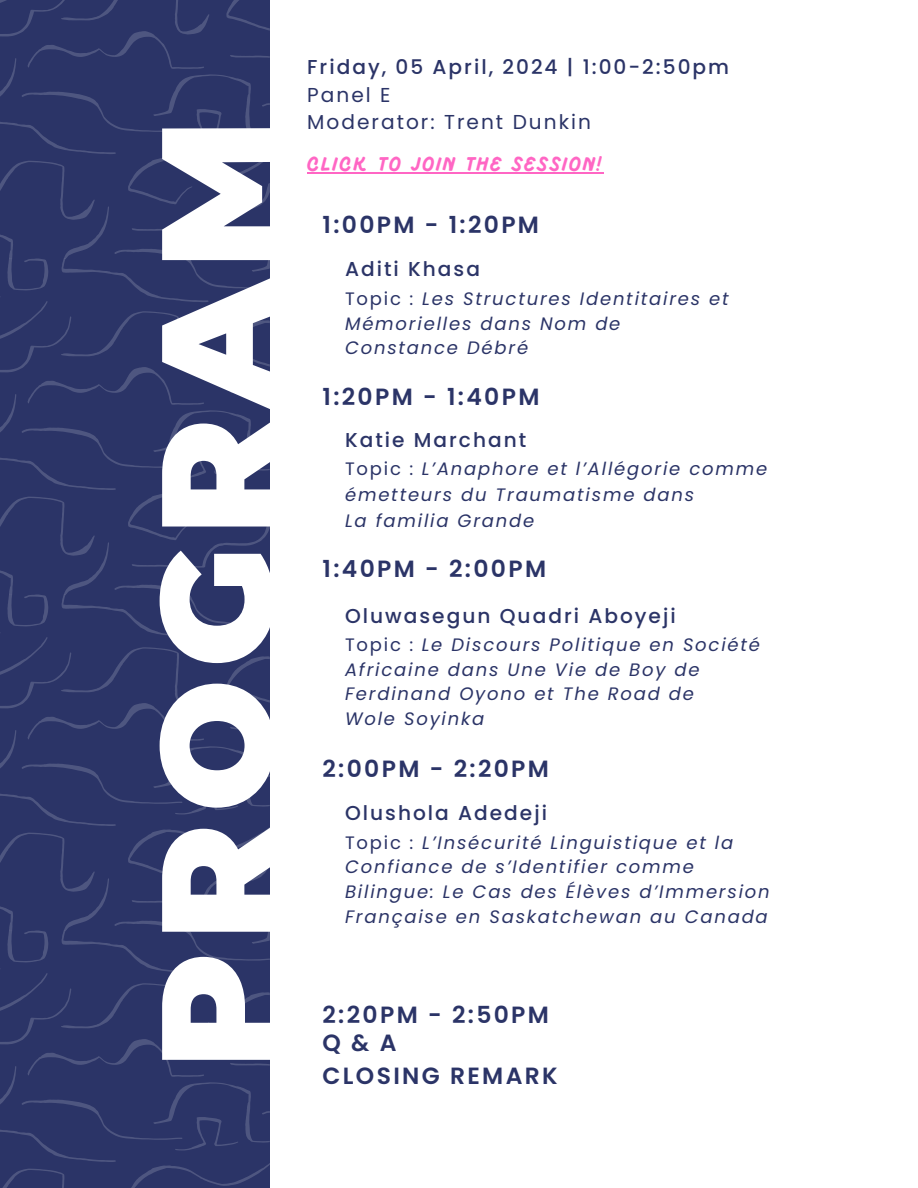
<style>
.page{position:relative;width:918px;height:1188px;background:#fff}
.page>*{position:absolute;margin:0;border:0;box-sizing:border-box;transform-origin:0 0}
.t1{font:900 157.05px "Montserrat";letter-spacing:.075em;color:#fff}
.t2{font:600 23.4px/32.8px "Poppins";letter-spacing:.1em;color:#2b3467}
.t3{font:500 20.1px "Poppins";letter-spacing:.1em;color:#2b3467}
.t4{font:20.1px/27.5px "Poppins";letter-spacing:.1em;color:#2b3467}
.t5{font:700 20.1px "Pluma";letter-spacing:.1em;color:#ff66c4}
.t6{font:italic 18px/24.8px "Poppins";letter-spacing:.1em;color:#2b3467}
.s1{font-style:normal}
</style>
<div class="page">
<svg style="left:0;top:0;width:270px;height:1188px;background:#2d3668"></svg>
<hr style="left:307px;top:172px;width:296px;height:1px;background:#ff66c4">
<h1 class="t1" style="left:120px;top:1069px;width:951px;rotate:-90deg">PROGRAM</h1>
<p class="t3" style="left:307px;top:53px;width:423px">Friday, 05 April, 2024 | 1:00-2:50pm</p>
<p class="t4" style="left:307px;top:81px;width:285px">Panel E<br>Moderator: Trent Dunkin</p>
<p class="t5" style="left:307px;top:156px;width:296px">CLICK TO JOIN THE SESSION!</p>
<p class="t2" style="left:323px;top:208px;width:218px">1:00PM - 1:20PM</p>
<p class="t3" style="left:345px;top:255px;width:136px">Aditi Khasa</p>
<p class="t6" style="left:345px;top:286px;width:385px"><span class="s1">Topic :</span> Les Structures Identitaires et<br>Mémorielles dans Nom de<br>Constance Débré</p>
<p class="t2" style="left:323px;top:380px;width:218px">1:20PM - 1:40PM</p>
<p class="t3" style="left:345px;top:426px;width:183px">Katie Marchant</p>
<p class="t6" style="left:345px;top:456px;width:424px;line-height:25.8px"><span class="s1">Topic :</span> L’Anaphore et l’Allégorie comme émetteurs du Traumatisme dans<br>La familia Grande</p>
<p class="t2" style="left:323px;top:552px;width:225px">1:40PM - 2:00PM</p>
<p class="t3" style="left:345px;top:601px;width:332px">Oluwasegun Quadri Aboyeji</p>
<p class="t6" style="left:345px;top:632px;width:416px"><span class="s1">Topic :</span> Le Discours Politique en Société<br>Africaine dans Une Vie de Boy de<br>Ferdinand Oyono et The Road de<br>Wole Soyinka</p>
<p class="t2" style="left:323px;top:752px;width:228px">2:00PM - 2:20PM</p>
<p class="t3" style="left:345px;top:799px;width:203px">Olushola Adedeji</p>
<p class="t6" style="left:345px;top:830px;width:426px"><span class="s1">Topic :</span> L’Insécurité Linguistique et la Confiance de s’Identifier comme Bilingue: Le Cas des Élèves d’Immersion Française en Saskatchewan au Canada</p>
<p class="t2" style="left:323px;top:998px;width:228px">2:20PM - 2:50PM</p>
<p class="t2" style="left:323px;top:1026px;width:237px">Q&amp;A<br>CLOSING REMARK</p>
</div>
